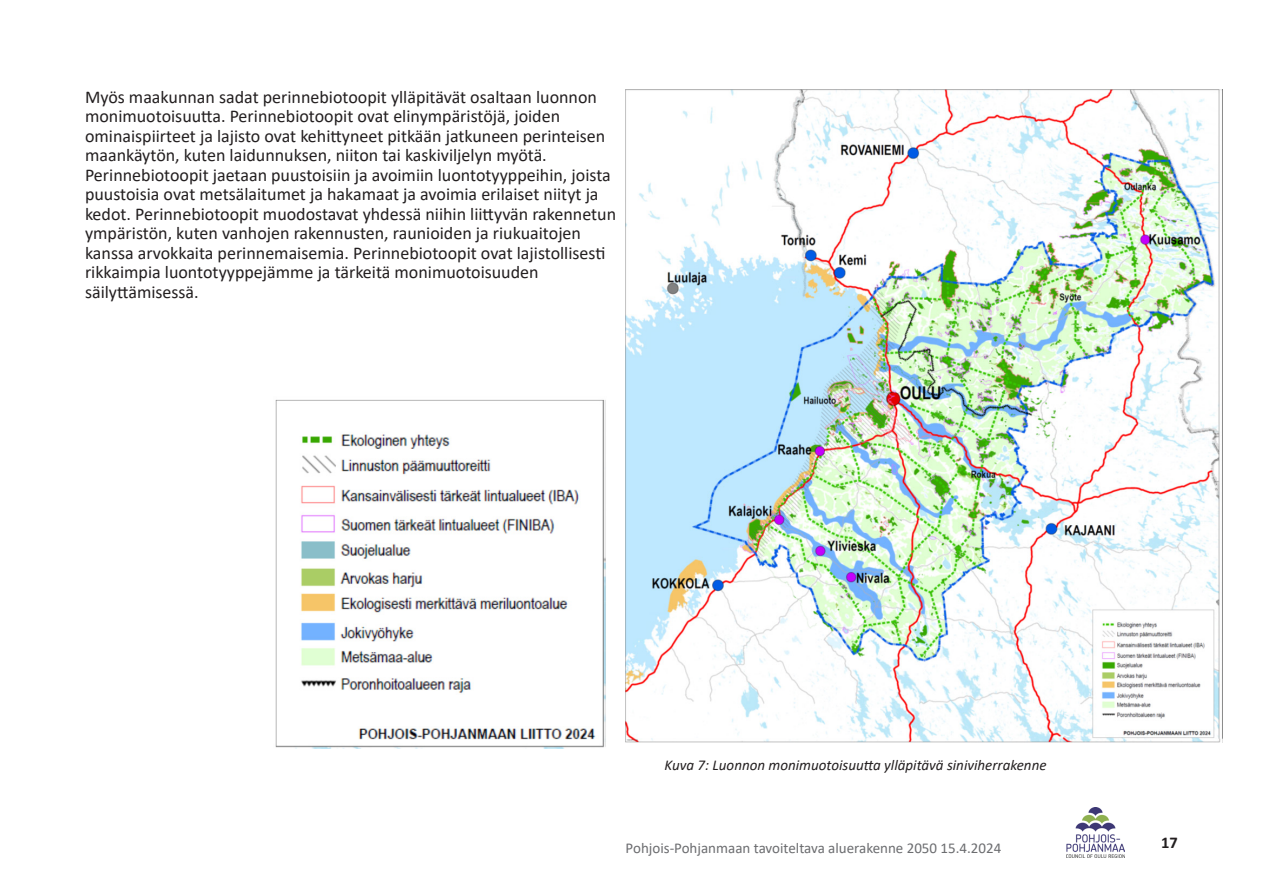
<style>
.page{position:relative;width:1263px;height:893px;background:#fff}
.page>*{position:absolute;margin:0;border:0;box-sizing:border-box;transform-origin:0 0}
.P__leipis{font:18px/19.5px "Calibri";color:#231f20}
.t1{font:700 16.5px "Calibri";color:#231f20}
.Kappaletyyli_3{font:italic 15px "Calibri";color:#231f20}
.t2{font:15px "Calibri";color:#6c6d70}
</style>
<div class="page">
<img style="left:1066px;top:808px;width:59px;height:50px">
<img style="left:625px;top:90px;width:597px;height:652px">
<img style="left:275px;top:399px;width:331px;height:349px">
<p class="P__leipis" style="left:85px;top:87px;width:533px">Myös maakunnan sadat perinnebiotoopit ylläpitävät osaltaan luonnon monimuotoisuutta. Perinnebiotoopit ovat elinympäristöjä, joiden ominaispiirteet ja lajisto ovat kehittyneet pitkään jatkuneen perinteisen maankäytön, kuten laidunnuksen, niiton tai kaskiviljelyn myötä.<br>Perinnebiotoopit jaetaan puustoisiin ja avoimiin luontotyyppeihin, joista puustoisia ovat metsälaitumet ja hakamaat ja avoimia erilaiset niityt ja kedot. Perinnebiotoopit muodostavat yhdessä niihin liittyvän rakennetun ympäristön, kuten vanhojen rakennusten, raunioiden ja riukuaitojen kanssa arvokkaita perinnemaisemia. Perinnebiotoopit ovat lajistollisesti rikkaimpia luontotyyppejämme ja tärkeitä monimuotoisuuden säilyttämisessä.</p>
<p class="Kappaletyyli_3" style="left:664px;top:754px;width:384px">Kuva 7: Luonnon monimuotoisuutta ylläpitävä siniviherrakenne</p>
<p class="t2" style="left:626px;top:838px;width:377px">Pohjois-Pohjanmaan tavoiteltava aluerakenne 2050 15.4.2024</p>
<p class="t1" style="left:1161px;top:831px;width:18px">17</p>
</div>
